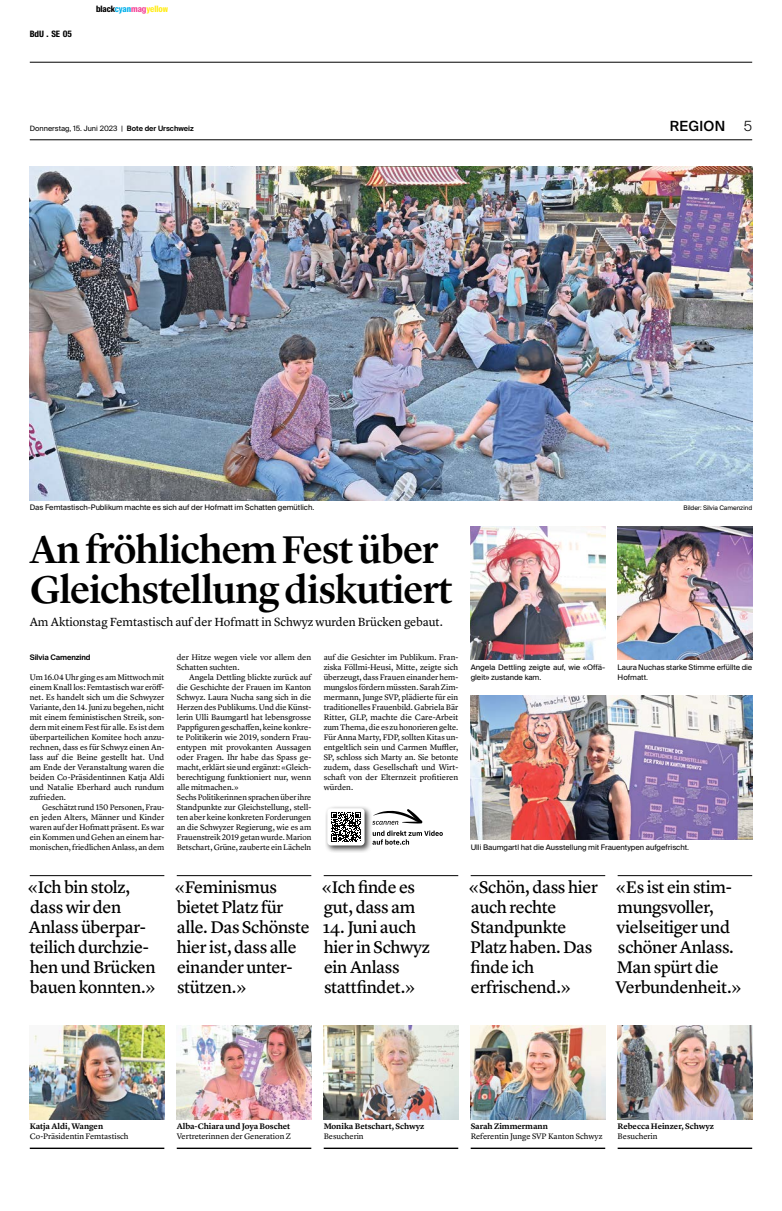
<style>
.page{position:relative;width:782px;height:1211px;background:#fff}
.page>*{position:absolute;margin:0;border:0;box-sizing:border-box;transform-origin:0 0}
.t1{font:500 40.07px/39.9px "Lyon Display";letter-spacing:-.02em;color:#000}
.t2{font:17.5px/20.1px "Lyon Text Regular No.2";letter-spacing:-.02em;color:#000}
.t3{font:500 14px "Suisse Intl";letter-spacing:.02em;color:#000}
.t4{font:300 14px "Suisse Intl";color:#000}
.t5{font:12.25px "Lyon Text";letter-spacing:-.005em;color:#000}
.t6{font:700 8.75px "Suisse Intl Cond";letter-spacing:-.005em;color:#ffec18}
.t7{font:700 8.75px "Suisse Intl Cond";letter-spacing:-.005em;color:#000}
.t8{font:8.31px/10px "Lyon Text";letter-spacing:-.005em;color:#000;text-align:justify}
.t9{font:600 8.31px "Lyon Text";letter-spacing:-.005em;color:#000}
.t10{font:7.61px/10px "Suisse Intl";letter-spacing:-.005em;color:#000}
.t11{font:600 7.61px "Suisse Intl";letter-spacing:-.01em;color:#000}
.t12{font:7.35px "Suisse Intl";color:#000}
.t13{font:6.3px "Suisse Intl";letter-spacing:-.005em;color:#000}
.s1{color:#000}
.s2{color:#00afea}
.s3{color:#f34497}
.s4{font-weight:600}
</style>
<div class="page">
<hr style="left:30px;top:62px;width:722px;height:1px;background:#000">
<hr style="left:30px;top:140px;width:722px;height:1px;background:#000">
<hr style="left:30px;top:1147px;width:134px;height:1px;background:#000">
<img style="left:30px;top:1025px;width:134px;height:93px">
<hr style="left:30px;top:875px;width:134px;height:1px;background:#000">
<hr style="left:177px;top:1147px;width:134px;height:1px;background:#000">
<img style="left:177px;top:1025px;width:134px;height:93px">
<hr style="left:177px;top:875px;width:134px;height:1px;background:#000">
<hr style="left:323px;top:1147px;width:135px;height:1px;background:#000">
<img style="left:323px;top:1025px;width:135px;height:93px">
<hr style="left:323px;top:875px;width:135px;height:1px;background:#000">
<hr style="left:470px;top:1147px;width:135px;height:1px;background:#000">
<img style="left:470px;top:1025px;width:135px;height:93px">
<hr style="left:470px;top:875px;width:135px;height:1px;background:#000">
<hr style="left:617px;top:1147px;width:135px;height:1px;background:#000">
<img style="left:617px;top:1025px;width:135px;height:93px">
<hr style="left:617px;top:875px;width:135px;height:1px;background:#000">
<img style="left:30px;top:167px;width:722px;height:333px">
<img style="left:470px;top:526px;width:135px;height:134px">
<img style="left:470px;top:695px;width:282px;height:144px">
<img style="left:617px;top:526px;width:135px;height:134px">
<div style="left:324px;top:805px;width:48px;height:48px;background:#000;opacity:.75"></div>
<div style="left:327px;top:808px;width:37px;height:37px;background:#fff;border-radius:4px"></div>
<svg style="left:331px;top:812px;width:30px;height:30px"></svg>
<svg style="left:372px;top:830px;width:70px;height:14px"></svg>
<svg style="left:372px;top:809px;width:50px;height:15px"></svg>
<p class="t7" style="left:30px;top:28px;width:44px">BdU . SE 05</p>
<p class="t6" style="left:96px;top:4px;width:73px"><span class="s1">black</span><span class="s2">cyan</span><span class="s3">mag</span>yellow</p>
<p class="t12" style="left:30px;top:124px;width:165px">Donnerstag, 15. Juni 2023 | <span class="s4">Bote der Urschweiz</span></p>
<h3 class="t3" style="left:669px;top:118px;width:57px">REGION</h3>
<h3 class="t4" style="left:743px;top:118px;width:10px">5</h3>
<p class="t10" style="left:30px;top:502px;width:286px">Das Femtastisch-Publikum machte es sich auf der Hofmatt im Schatten gemütlich.</p>
<p class="t13" style="left:683px;top:504px;width:70px">Bilder: Silvia Camenzind</p>
<h1 class="t1" style="left:30px;top:526px;width:424px">An fröhlichem Fest über<br>Gleichstellung diskutiert</h1>
<h3 class="t5" style="left:30px;top:613px;width:414px">Am Aktionstag Femtastisch auf der Hofmatt in Schwyz wurden Brücken gebaut.</h3>
<p class="t11" style="left:30px;top:652px;width:62px">Silvia Camenzind</p>
<p class="t8" style="left:30px;top:671px;width:136px">Um 16.04 Uhr ging es am Mittwoch mit einem Knall los: Femtastisch war eröff&shy;net. Es handelt sich um die Schwyzer Variante, den 14. Juni zu begehen, nicht mit einem feministischen Streik, son&shy;dern mit einem Fest für alle. Es ist dem überparteilichen Komitee hoch anzu&shy;rechnen, dass es für Schwyz einen An&shy;lass auf die Beine gestellt hat. Und am Ende der Veranstaltung waren die beiden Co-Präsidentinnen Katja Aldi und Natalie Eberhard auch rundum zufrieden.</p>
<p class="t8" style="left:30px;top:801px;width:136px;text-indent:12px">Geschätzt rund 150 Personen, Frau&shy;en jeden Alters, Männer und Kinder waren auf der Hofmatt präsent. Es war ein Kommen und Gehen an einem har&shy;monischen, friedlichen Anlass, an dem</p>
<p class="t8" style="left:177px;top:651px;width:136px">der Hitze wegen viele vor allem den<br>Schatten suchten.</p>
<p class="t8" style="left:177px;top:671px;width:136px;text-align:left;text-indent:12px">Angela Dettling blickte zurück auf die Geschichte der Frauen im Kanton Schwyz. Laura Nucha sang sich in die Herzen des Publikums. Und die Künst&shy;lerin Ulli Baumgartl hat lebensgrosse Pappfiguren geschaffen, keine konkre&shy;te Politikerin wie 2019, sondern Frau&shy;entypen mit provokanten Aussagen oder Fragen. Ihr habe das Spass ge&shy;macht, erklärt sie und ergänzt: «Gleich&shy;berechtigung funktioniert nur, wenn alle mitmachen.»<br>Sechs Politikerinnen sprachen über ihre Standpunkte zur Gleichstellung, stell&shy;ten aber keine konkreten Forderungen an die Schwyzer Regierung, wie es am Frauenstreik 2019 getan wurde. Marion Betschart, Grüne, zauberte ein Lächeln</p>
<p class="t8" style="left:323px;top:651px;width:136px">auf die Gesichter im Publikum. Fran&shy;ziska Föllmi-Heusi, Mitte, zeigte sich überzeugt, dass Frauen einander hem&shy;mungslos fördern müssten. Sarah Zim&shy;mermann, Junge SVP, plädierte für ein traditionelles Frauenbild. Gabriela Bär Ritter, GLP, machte die Care-Arbeit zum Thema, die es zu honorieren gelte.<br>Für Anna Marty, FDP, sollten Kitas un&shy;entgeltlich sein und Carmen Muffler, SP, schloss sich Marty an. Sie betonte zudem, dass Gesellschaft und Wirt&shy;schaft von der Elternzeit profitieren würden.</p>
<p class="t10" style="left:470px;top:662px;width:135px">Angela Dettling zeigte auf, wie «Offä&shy;gleit» zustande kam.</p>
<p class="t10" style="left:617px;top:662px;width:136px">Laura Nuchas starke Stimme erfüllte die<br>Hofmatt.</p>
<p class="t10" style="left:470px;top:842px;width:220px">Ulli Baumgartl hat die Ausstellung mit Frauentypen aufgefrischt.</p>
<h2 class="t2" style="left:28px;top:875px;width:130px">«Ich bin stolz, dass wir den<br>Anlass überpar&shy;teilich durchzie&shy;hen und Brücken bauen konnten.»</h2>
<h2 class="t2" style="left:174px;top:875px;width:136px">«Feminismus bietet Platz für alle. Das Schönste hier ist, dass alle einander unter&shy;stützen.»</h2>
<h2 class="t2" style="left:321px;top:875px;width:95px">«Ich finde es gut, dass am</h2>
<h2 class="t2" style="left:322px;top:915px;width:109px">14. Juni auch hier in Schwyz ein Anlass stattfindet.»</h2>
<h2 class="t2" style="left:468px;top:875px;width:131px">«Schön, dass hier auch rechte<br>Standpunkte<br>Platz haben. Das finde ich erfrischend.»</h2>
<h2 class="t2" style="left:615px;top:875px;width:128px">«Es ist ein stim&shy;mungsvoller, vielseitiger und schöner Anlass.<br>Man spürt die<br>Verbundenheit.»</h2>
<p class="t9" style="left:30px;top:1119px;width:75px">Katja Aldi, Wangen</p>
<p class="t8" style="left:30px;top:1130px;width:100px">Co-Präsidentin Femtastisch</p>
<p class="t9" style="left:177px;top:1119px;width:115px">Alba-Chiara und Joya Boschet</p>
<p class="t8" style="left:177px;top:1130px;width:116px">Vertreterinnen der Generation Z</p>
<p class="t9" style="left:323px;top:1119px;width:102px">Monika Betschart, Schwyz</p>
<p class="t8" style="left:323px;top:1130px;width:41px">Besucherin</p>
<p class="t9" style="left:470px;top:1119px;width:79px">Sarah Zimmermann</p>
<p class="t8" style="left:470px;top:1130px;width:133px">Referentin Junge SVP Kanton Schwyz</p>
<p class="t9" style="left:617px;top:1119px;width:98px">Rebecca Heinzer, Schwyz</p>
<p class="t8" style="left:617px;top:1130px;width:41px">Besucherin</p>
</div>
